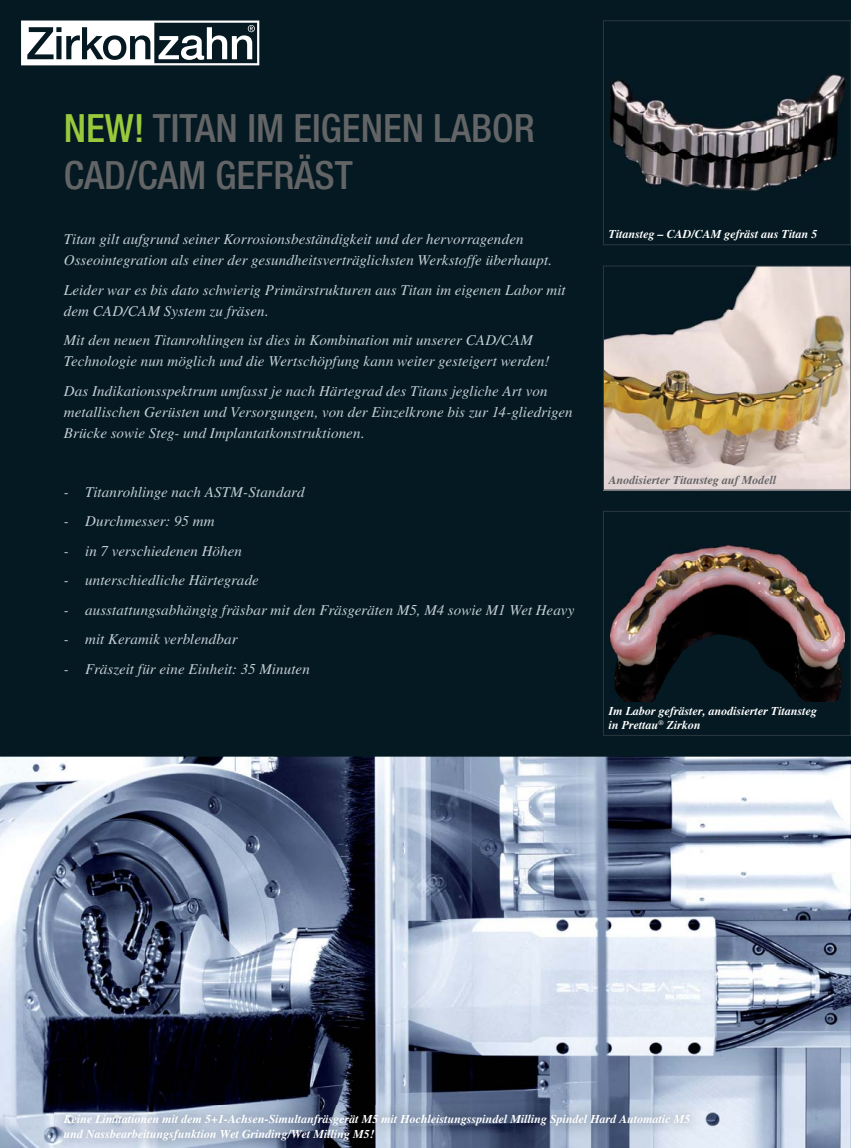
<style>
.page{position:relative;width:851px;height:1148px;background:#fff}
.page>*{position:absolute;margin:0;border:0;box-sizing:border-box;transform-origin:0 0}
.t1{font:500 condensed 39px/46.8px "Helvetica Neue LT Std";color:#636466}
.t2{font:italic 15px/21px "Times";letter-spacing:.005em;color:#c4ced4}
.t3{font:italic 700 12px/14.4px "Times";color:#fff}
.t4{font:italic 700 12px "Times";color:#636466}
.s1{color:#99ca3c}
</style>
<div class="page">
<div style="left:0;top:0;width:850px;height:1147px;background:#051922"></div>
<svg style="left:21px;top:21px;width:238px;height:44px"></svg>
<div style="left:108px;top:39px;width:13px;height:17px;background:#fff;border-radius:50%"></div>
<img style="left:0;top:756px;width:850px;height:391px">
<img style="left:610px;top:545px;width:234px;height:156px">
<div style="left:603px;top:511px;width:247px;height:224px;border:1px solid #2b3841"></div>
<img style="left:605px;top:268px;width:243px;height:220px">
<div style="left:603px;top:266px;width:247px;height:224px;border:1px solid #2b3841"></div>
<img style="left:610px;top:75px;width:234px;height:116px">
<div style="left:603px;top:20px;width:247px;height:225px;border:1px solid #2b3841"></div>
<img style="left:55px;top:1105px;width:644px;height:42px">
<h1 class="t1" style="left:64px;top:108px;width:472px"><span class="s1">NEW!</span> TITAN IM EIGENEN LABOR<br>CAD/CAM GEFRÄST</h1>
<p class="t2" style="left:64px;top:230px;width:490px">Titan gilt aufgrund seiner Korrosionsbeständigkeit und der hervorragenden<br>Osseointegration als einer der gesundheitsverträglichsten Werkstoffe überhaupt.</p>
<p class="t2" style="left:64px;top:280px;width:503px">Leider war es bis dato schwierig Primärstrukturen aus Titan im eigenen Labor mit dem CAD/CAM System zu fräsen.</p>
<p class="t2" style="left:64px;top:331px;width:487px">Mit den neuen Titanrohlingen ist dies in Kombination mit unserer CAD/CAM<br>Technologie nun möglich und die Wertschöpfung kann weiter gesteigert werden!</p>
<p class="t2" style="left:64px;top:381px;width:510px">Das Indikationsspektrum umfasst je nach Härtegrad des Titans jegliche Art von metallischen Gerüsten und Versorgungen, von der Einzelkrone bis zur 14-gliedrigen<br>Brücke sowie Steg- und Implantatkonstruktionen.</p>
<p class="t2" style="left:64px;top:482px;width:242px">- Titanrohlinge nach ASTM-Standard</p>
<p class="t2" style="left:64px;top:512px;width:152px">- Durchmesser: 95 mm</p>
<p class="t2" style="left:64px;top:541px;width:180px">- in 7 verschiedenen Höhen</p>
<p class="t2" style="left:64px;top:571px;width:197px">- unterschiedliche Härtegrade</p>
<p class="t2" style="left:64px;top:600px;width:512px">- ausstattungsabhängig fräsbar mit den Fräsgeräten M5, M4 sowie M1 Wet Heavy</p>
<p class="t2" style="left:64px;top:630px;width:175px">- mit Keramik verblendbar</p>
<p class="t2" style="left:64px;top:659px;width:247px">- Fräszeit für eine Einheit: 35 Minuten</p>
<p class="t3" style="left:608px;top:228px;width:210px">Titansteg – CAD/CAM gefräst aus Titan 5</p>
<p class="t4" style="left:608px;top:475px;width:169px">Anodisierter Titansteg auf Modell</p>
<p class="t3" style="left:608px;top:704px;width:210px">Im Labor gefräster, anodisierter Titansteg in Prettau<sup>®</sup> Zirkon</p>
<p class="t3" style="left:64px;top:1113px;width:628px">Keine Limitationen mit dem 5+1-Achsen-Simultanfräsgerät M5 mit Hochleistungsspindel Milling Spindel Hard Automatic M5 und Nassbearbeitungsfunktion Wet Grinding/Wet Milling M5!</p>
</div>
